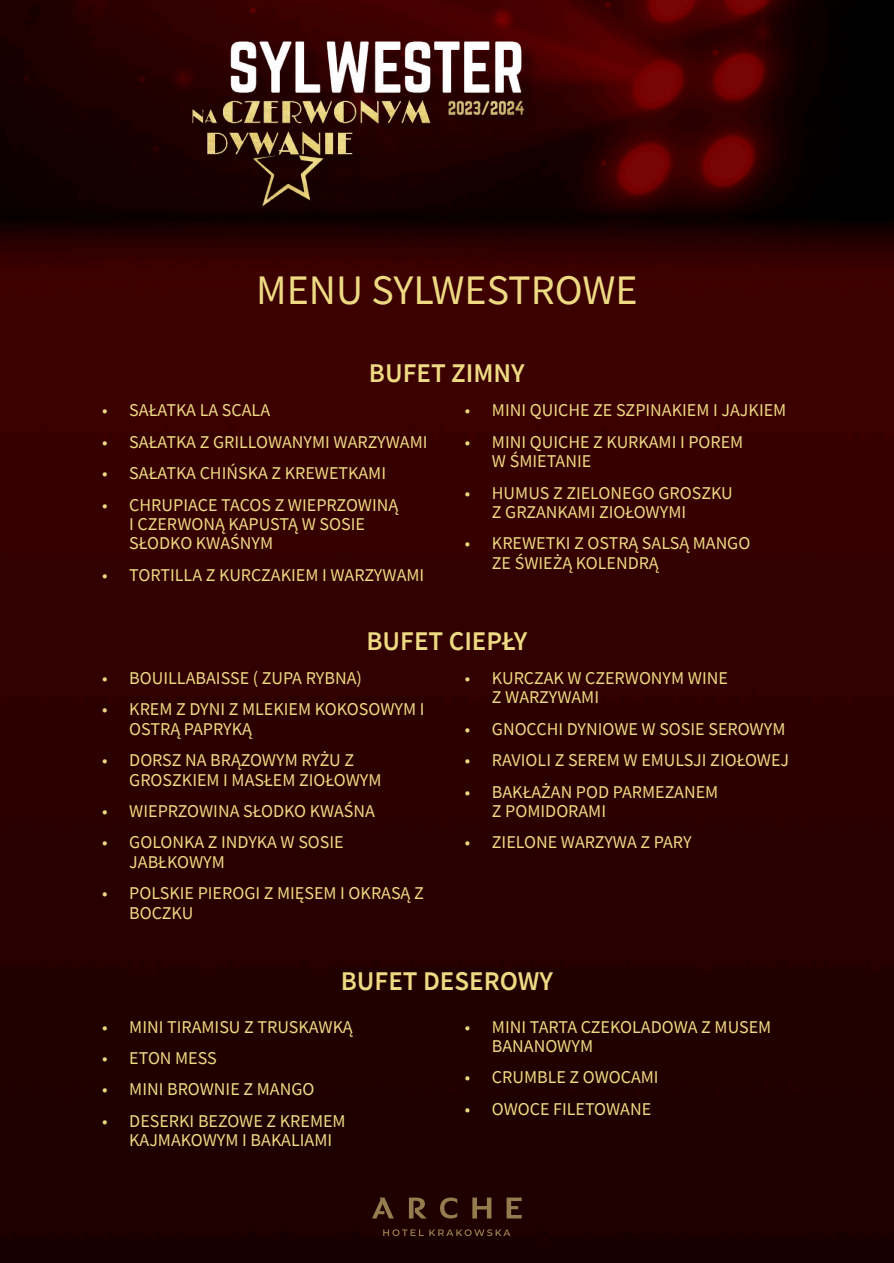
<style>
.page{position:relative;width:894px;height:1263px;background:#fff}
.page>*{position:absolute;margin:0;border:0;box-sizing:border-box;transform-origin:0 0}
.t1{font:42px "Source Sans Pro";color:#edda83}
.t2{font:600 27px "Source Sans Pro";color:#edda83}
.t3{font:18px/19.5px "Source Sans Pro";color:#edda83}
</style>
<div class="page">
<img style="left:0;top:0;width:893px;height:1263px">
<svg style="left:472px;top:1197px;width:19px;height:21px"></svg>
<svg style="left:506px;top:1197px;width:15px;height:21px"></svg>
<svg style="left:372px;top:1197px;width:21px;height:21px"></svg>
<svg style="left:440px;top:1197px;width:17px;height:21px"></svg>
<svg style="left:409px;top:1197px;width:17px;height:21px"></svg>
<svg style="left:383px;top:1229px;width:40px;height:7px"></svg>
<svg style="left:429px;top:1229px;width:81px;height:7px"></svg>
<img style="left:192px;top:42px;width:350px;height:181px">
<h1 class="t1" style="left:256px;top:273px;width:383px">MENU SYLWESTROWE</h1>
<h2 class="t2" style="left:369px;top:362px;width:157px">BUFET ZIMNY</h2>
<p class="t3" style="left:102px;top:402px;width:169px">• SAŁATKA LA SCALA</p>
<p class="t3" style="left:102px;top:433px;width:326px">• SAŁATKA Z GRILLOWANYMI WARZYWAMI</p>
<p class="t3" style="left:102px;top:465px;width:285px">• SAŁATKA CHIŃSKA Z KREWETKAMI</p>
<p class="t3" style="left:129px;top:496px;width:270px;text-indent:-27px">• CHRUPIACE TACOS Z WIEPRZOWINĄ<br>I CZERWONĄ KAPUSTĄ W SOSIE<br>SŁODKO KWAŚNYM</p>
<p class="t3" style="left:102px;top:567px;width:323px">• TORTILLA Z KURCZAKIEM I WARZYWAMI</p>
<p class="t3" style="left:464px;top:402px;width:323px">• MINI QUICHE ZE SZPINAKIEM I JAJKIEM</p>
<p class="t3" style="left:491px;top:433px;width:253px;text-indent:-27px">• MINI QUICHE Z KURKAMI I POREM<br>W ŚMIETANIE</p>
<p class="t3" style="left:491px;top:484px;width:242px;text-indent:-27px">• HUMUS Z ZIELONEGO GROSZKU<br>Z GRZANKAMI ZIOŁOWYMI</p>
<p class="t3" style="left:491px;top:535px;width:260px;text-indent:-27px">• KREWETKI Z OSTRĄ SALSĄ MANGO<br>ZE ŚWIEŻĄ KOLENDRĄ</p>
<h2 class="t2" style="left:366px;top:629px;width:162px">BUFET CIEPŁY</h2>
<p class="t3" style="left:102px;top:670px;width:261px">• BOUILLABAISSE ( ZUPA RYBNA)</p>
<p class="t3" style="left:129px;top:701px;width:296px;text-indent:-27px">• KREM Z DYNI Z MLEKIEM KOKOSOWYM I<br>OSTRĄ PAPRYKĄ</p>
<p class="t3" style="left:129px;top:752px;width:254px;text-indent:-27px">• DORSZ NA BRĄZOWYM RYŻU Z<br>GROSZKIEM I MASŁEM ZIOŁOWYM</p>
<p class="t3" style="left:102px;top:803px;width:274px">• WIEPRZOWINA SŁODKO KWAŚNA</p>
<p class="t3" style="left:129px;top:834px;width:216px;text-indent:-27px">• GOLONKA Z INDYKA W SOSIE<br>JABŁKOWYM</p>
<p class="t3" style="left:129px;top:885px;width:296px;text-indent:-27px">• POLSKIE PIEROGI Z MIĘSEM I OKRASĄ Z<br>BOCZKU</p>
<p class="t3" style="left:491px;top:670px;width:237px;text-indent:-27px">• KURCZAK W CZERWONYM WINE<br>Z WARZYWAMI</p>
<p class="t3" style="left:464px;top:720px;width:322px">• GNOCCHI DYNIOWE W SOSIE SEROWYM</p>
<p class="t3" style="left:464px;top:752px;width:326px">• RAVIOLI Z SEREM W EMULSJI ZIOŁOWEJ</p>
<p class="t3" style="left:491px;top:783px;width:228px;text-indent:-27px">• BAKŁAŻAN POD PARMEZANEM<br>Z POMIDORAMI</p>
<p class="t3" style="left:464px;top:834px;width:228px">• ZIELONE WARZYWA Z PARY</p>
<h2 class="t2" style="left:340px;top:970px;width:214px">BUFET DESEROWY</h2>
<p class="t3" style="left:102px;top:1018px;width:252px">• MINI TIRAMISU Z TRUSKAWKĄ</p>
<p class="t3" style="left:102px;top:1050px;width:116px">• ETON MESS</p>
<p class="t3" style="left:102px;top:1081px;width:213px">• MINI BROWNIE Z MANGO</p>
<p class="t3" style="left:129px;top:1112px;width:218px;text-indent:-27px">• DESERKI BEZOWE Z KREMEM<br>KAJMAKOWYM I BAKALIAMI</p>
<p class="t3" style="left:491px;top:1018px;width:281px;text-indent:-27px">• MINI TARTA CZEKOLADOWA Z MUSEM<br>BANANOWYM</p>
<p class="t3" style="left:464px;top:1069px;width:195px">• CRUMBLE Z OWOCAMI</p>
<p class="t3" style="left:464px;top:1100px;width:188px">• OWOCE FILETOWANE</p>
</div>
